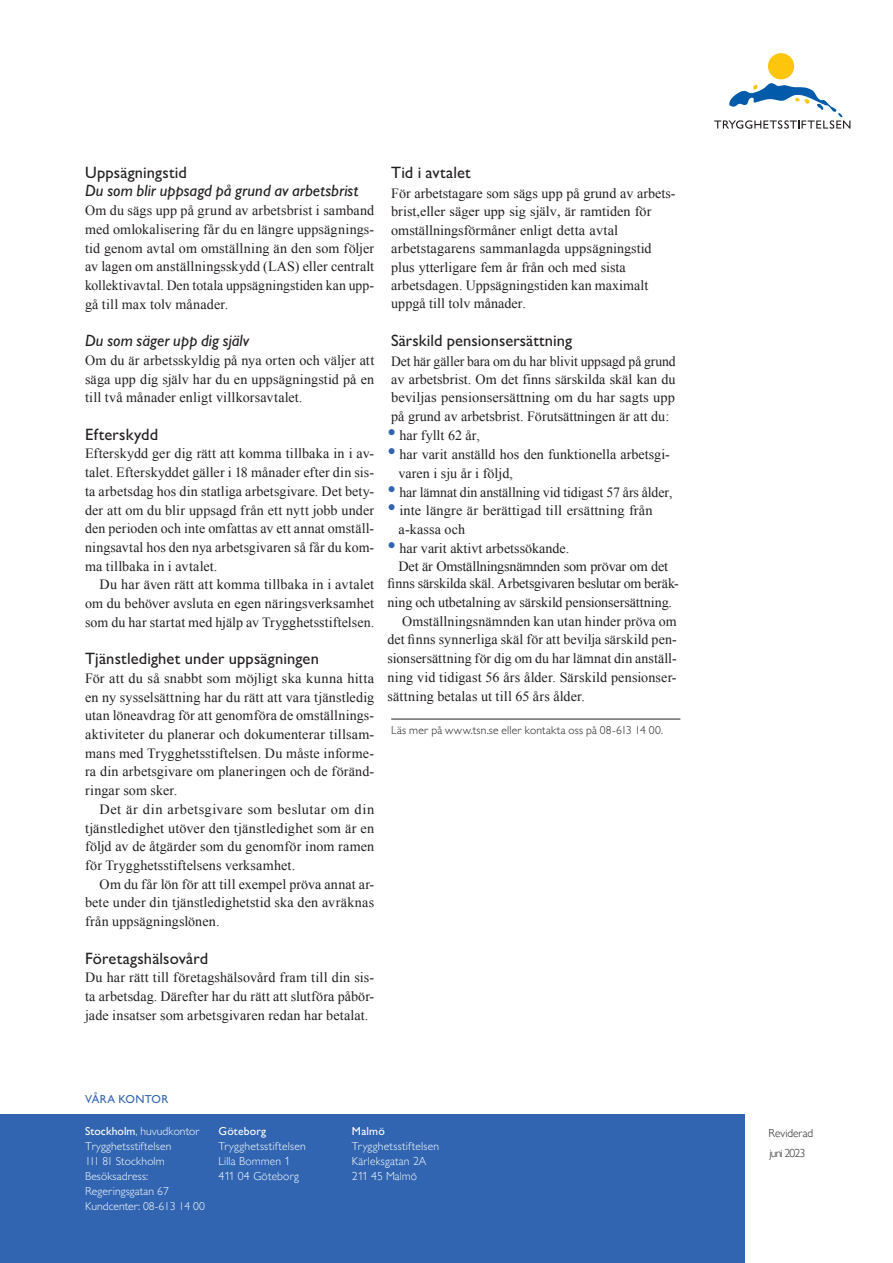
<style>
.page{position:relative;width:893px;height:1263px;background:#fff}
.page>*{position:absolute;margin:0;border:0;box-sizing:border-box;transform-origin:0 0}
.Rubrik_Mellan_1{font:500 16.5px "Gill Sans MT Pro";letter-spacing:.01em;color:#231f20}
.Mellanrubrik_2{font:italic 500 16.5px "Gill Sans MT Pro";letter-spacing:.005em;color:#231f20}
.Bröd{font:500 16.5px "Gill Sans MT Pro";letter-spacing:.005em;color:#231f20}
.Bröd-2{font:14.1px/18.8px "Times New Roman";letter-spacing:.005em;color:#231f20;text-align:justify}
.Bröd_indrag{font:14.1px/18.8px "Times New Roman";color:#231f20;text-align:justify}
.t1{font:300 11.7px/15px "Gill Sans MT Pro";letter-spacing:.01em;color:#fff}
.t2{font:300 11.7px "Gill Sans Nova";letter-spacing:.015em;color:#fff}
.Fotnot{font:300 11.7px "Gill Sans MT Pro";letter-spacing:.015em;color:#231f20}
.t3{font:500 11.7px "Gill Sans MT Pro";letter-spacing:.015em;color:#fff}
.t4{font:500 11.7px "Gill Sans MT Pro";letter-spacing:.02em;color:#3165b1}
.t5{font:300 11.7px "Gill Sans Nova";color:#231f20}
.t6{font:300 11.7px "Gill Sans Nova";letter-spacing:-.065em;color:#231f20}
.s1{font-size:24px;color:#3165b1}
.s2{font-weight:500}
</style>
<div class="page">
<div style="left:768px;top:53px;width:26px;height:26px;background:#fec50d;border-radius:50%"></div>
<svg style="left:714px;top:83px;width:136px;height:46px"></svg>
<hr style="left:391px;top:719px;width:289px;height:1px;background:#231f20">
<div style="left:0;top:1114px;width:744px;height:149px;background:#3165b1"></div>
<p class="Rubrik_Mellan_1" style="left:85px;top:162px;width:103px">Uppsägningstid</p>
<p class="Mellanrubrik_2" style="left:85px;top:181px;width:275px">Du som blir uppsagd på grund av arbetsbrist</p>
<p class="Bröd-2" style="left:85px;top:201px;width:291px">Om du sägs upp på grund av arbetsbrist i samband med omlokalisering får du en längre uppsägnings&shy;tid genom avtal om omställning än den som följer av lagen om anställningsskydd (LAS) eller centralt kollektivavtal. Den totala uppsägningstiden kan upp&shy;gå till max tolv månader.</p>
<p class="Mellanrubrik_2" style="left:85px;top:331px;width:166px">Du som säger upp dig själv</p>
<p class="Bröd-2" style="left:85px;top:351px;width:291px">Om du är arbetsskyldig på nya orten och väljer att säga upp dig själv har du en uppsägningstid på en till två månader enligt villkorsavtalet.</p>
<p class="Rubrik_Mellan_1" style="left:85px;top:424px;width:75px">Efterskydd</p>
<p class="Bröd-2" style="left:85px;top:444px;width:291px">Efterskydd ger dig rätt att komma tillbaka in i av&shy;talet. Efterskyddet gäller i 18 månader efter din sis&shy;ta arbetsdag hos din statliga arbetsgivare. Det bety&shy;der att om du blir uppsagd från ett nytt jobb under den perioden och inte omfattas av ett annat omställ&shy;ningsavtal hos den nya arbetsgivaren så får du kom&shy;ma tillbaka in i avtalet.</p>
<p class="Bröd_indrag" style="left:85px;top:575px;width:291px;text-indent:15px">Du har även rätt att komma tillbaka in i avtalet om du behöver avsluta en egen näringsverksamhet som du har startat med hjälp av Trygghetsstiftelsen.</p>
<p class="Rubrik_Mellan_1" style="left:85px;top:649px;width:235px">Tjänstledighet under uppsägningen</p>
<p class="Bröd-2" style="left:85px;top:669px;width:291px">För att du så snabbt som möjligt ska kunna hitta en ny sysselsättning har du rätt att vara tjänstledig utan löneavdrag för att genomföra de omställnings&shy;aktiviteter du planerar och dokumenterar tillsam&shy;mans med Trygghetsstiftelsen. Du måste informe&shy;ra din arbetsgivare om planeringen och de föränd&shy;ringar som sker.</p>
<p class="Bröd_indrag" style="left:85px;top:799px;width:291px;text-indent:15px">Det är din arbetsgivare som beslutar om din tjänstledighet utöver den tjänstledighet som är en följd av de åtgärder som du genomför inom ramen för Trygghetsstiftelsens verksamhet.</p>
<p class="Bröd_indrag" style="left:85px;top:874px;width:291px;text-indent:15px">Om du får lön för att till exempel pröva annat ar&shy;bete under din tjänstledighetstid ska den avräknas från uppsägningslönen.</p>
<p class="Rubrik_Mellan_1" style="left:85px;top:948px;width:125px">Företagshälsovård</p>
<p class="Bröd-2" style="left:85px;top:968px;width:291px">Du har rätt till företagshälsovård fram till din sis&shy;ta arbetsdag. Därefter har du rätt att slutföra påbör&shy;jade insatser som arbetsgivaren redan har betalat.</p>
<p class="Bröd" style="left:391px;top:162px;width:81px">Tid i avtalet</p>
<p class="Bröd-2" style="left:391px;top:183px;width:286px;text-align:left">För arbetstagare som sägs upp på grund av arbets&shy;brist,eller säger upp sig själv, är ramtiden för omställningsförmåner enligt detta avtal arbetstagarens sammanlagda uppsägningstid plus ytterligare fem år från och med sista arbetsdagen. Uppsägningstiden kan maximalt uppgå till tolv månader.</p>
<p class="Bröd" style="left:391px;top:331px;width:183px">Särskild pensionsersättning</p>
<p class="Bröd-2" style="left:391px;top:352px;width:286px;line-height:18.3px">Det här gäller bara om du har blivit uppsagd på grund av arbetsbrist. Om det finns särskilda skäl kan du beviljas pensionsersättning om du har sagts upp på grund av arbetsbrist. Förutsättningen är att du:</p>
<p class="Bröd_indrag" style="left:387px;top:426px;width:94px"><span class="s1">•</span> har fyllt 62 år,</p>
<p class="Bröd_indrag" style="left:399px;top:445px;width:273px;text-indent:-11px"><span class="s1">•</span> har varit anställd hos den funktionella arbetsgi&shy;varen i sju år i följd,</p>
<p class="Bröd_indrag" style="left:387px;top:482px;width:286px"><span class="s1">•</span> har lämnat din anställning vid tidigast 57 års ålder,</p>
<p class="Bröd_indrag" style="left:399px;top:501px;width:255px;text-indent:-11px"><span class="s1">•</span> inte längre är berättigad till ersättning från a-kassa och</p>
<p class="Bröd_indrag" style="left:399px;top:538px;width:271px;text-indent:-11px"><span class="s1">•</span> har varit aktivt arbetssökande.<br>Det är Omställningsnämnden som prövar om det</p>
<p class="Bröd_indrag" style="left:387px;top:574px;width:293px">finns särskilda skäl. Arbetsgivaren beslutar om beräk-</p>
<p class="Bröd_indrag" style="left:387px;top:593px;width:286px">ning och utbetalning av särskild pensionsersättning.</p>
<p class="Bröd_indrag" style="left:402px;top:611px;width:276px">Omställningsnämnden kan utan hinder pröva om</p>
<p class="Bröd_indrag" style="left:387px;top:630px;width:291px">det finns synnerliga skäl för att bevilja särskild pen-</p>
<p class="Bröd_indrag" style="left:387px;top:649px;width:291px">sionsersättning för dig om du har lämnat din anställ-</p>
<p class="Bröd_indrag" style="left:387px;top:667px;width:291px">ning vid tidigast 56 års ålder. Särskild pensionser-</p>
<p class="Bröd_indrag" style="left:387px;top:686px;width:199px">sättning betalas ut till 65 års ålder.</p>
<p class="Fotnot" style="left:391px;top:723px;width:273px">Läs mer på www.tsn.se eller kontakta oss på 08-613 14 00.</p>
<p class="t4" style="left:85px;top:1092px;width:85px">VÅRA KONTOR</p>
<p class="t1" style="left:85px;top:1123px;width:121px"><span class="s2">Stockholm</span>, huvudkontor<br>Trygghetsstiftelsen<br>111 81 Stockholm<br>Besöksadress:<br>Regeringsgatan 67<br>Kundcenter: 08-613 14 00</p>
<p class="t3" style="left:218px;top:1124px;width:49px">Göteborg</p>
<p class="t1" style="left:218px;top:1138px;width:89px">Trygghetsstiftelsen</p>
<p class="t2" style="left:218px;top:1155px;width:73px">Lilla Bommen 1</p>
<p class="t2" style="left:218px;top:1170px;width:82px">411 04 Göteborg</p>
<p class="t3" style="left:352px;top:1124px;width:34px">Malmö</p>
<p class="t1" style="left:352px;top:1138px;width:89px">Trygghetsstiftelsen</p>
<p class="t2" style="left:352px;top:1155px;width:76px">Kärleksgatan 2A</p>
<p class="t2" style="left:352px;top:1170px;width:67px">211 45 Malmö</p>
<p class="t5" style="left:769px;top:1126px;width:46px">Reviderad</p>
<p class="t6" style="left:769px;top:1146px;width:37px">juni 2023</p>
</div>
